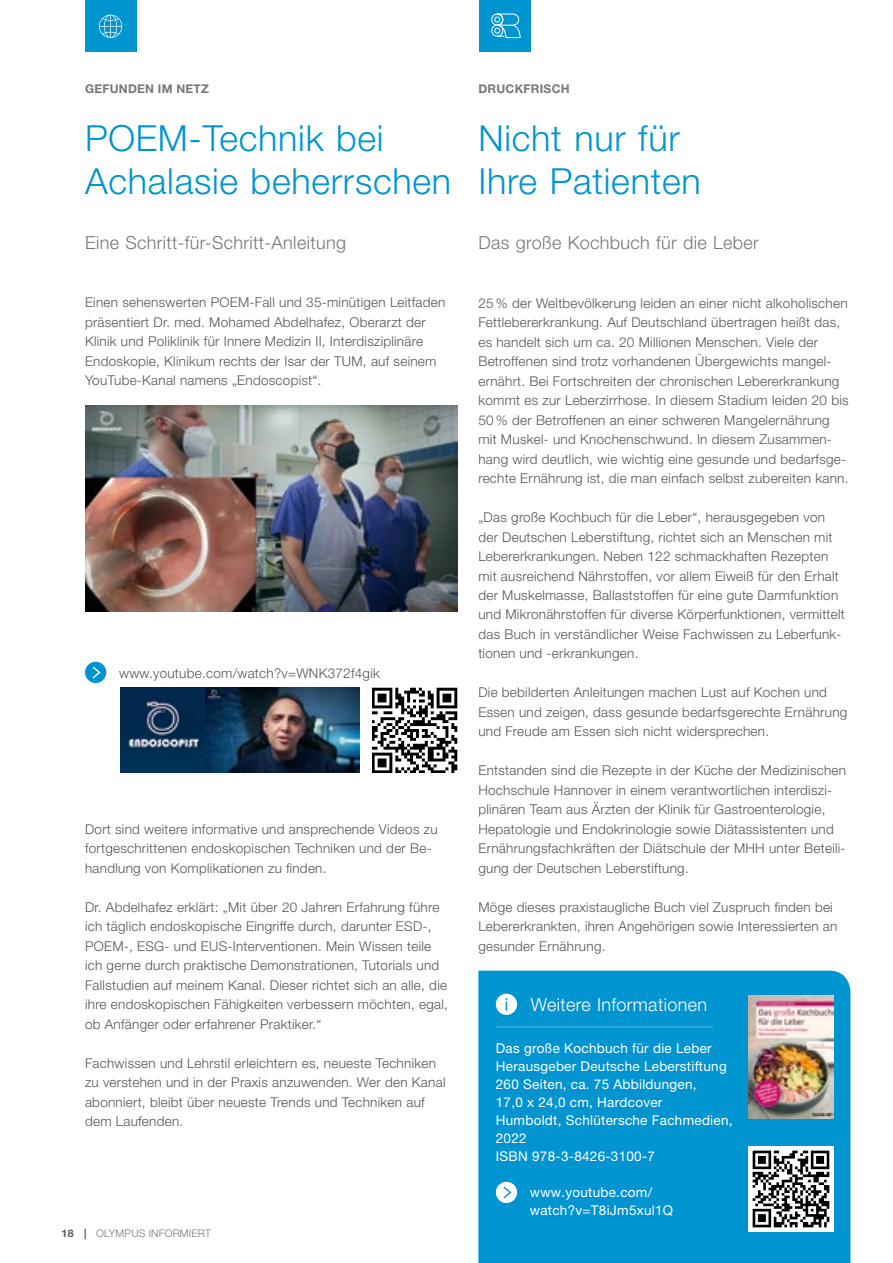
<style>
.page{position:relative;width:893px;height:1263px;background:#fff}
.page>*{position:absolute;margin:0;border:0;box-sizing:border-box;transform-origin:0 0}
.t1{font:300 36px/43.5px "Helvetica Neue LT Pro";letter-spacing:.02em;color:#0095d1}
.t2{font:300 18px "Helvetica Neue LT Pro";letter-spacing:.02em;color:#77777b}
.t3{font:300 18px "Helvetica Neue LT Pro";letter-spacing:.02em;color:#fff}
.t4{font:300 13.5px/19.5px "Helvetica Neue LT Pro";letter-spacing:.02em;color:#55565a}
.t5{font:13.5px/18px "Helvetica Neue LT Pro";letter-spacing:.02em;color:#fff}
.t6{font:700 12px "Helvetica Neue LT Pro";letter-spacing:.02em;color:#77777b}
.t7{font:300 10.5px "Helvetica Neue LT Pro";letter-spacing:.02em;color:#77777b}
.s1{font-weight:700;color:#55565a}
</style>
<div class="page">
<img style="left:85px;top:405px;width:372px;height:206px">
<div style="left:478px;top:970px;width:372px;height:293px;background:#0095d1"></div>
<div style="left:496px;top:994px;width:21px;height:21px;background:#fff;border-radius:50%"></div>
<svg style="left:506px;top:998px;width:1px;height:13px"></svg>
<hr style="left:496px;top:1026px;width:217px;height:1px;background:#fff">
<div style="left:749px;top:1146px;width:85px;height:85px;background:#fff"></div>
<img style="left:752px;top:1150px;width:78px;height:78px">
<div style="left:496px;top:1182px;width:21px;height:21px;background:#fff;border-radius:50%"></div>
<svg style="left:503px;top:1186px;width:9px;height:13px"></svg>
<img style="left:749px;top:995px;width:85px;height:124px">
<div style="left:85px;top:0;width:51px;height:51px;background:#0095d1"></div>
<svg style="left:99px;top:15px;width:23px;height:23px"></svg>
<div style="left:85px;top:662px;width:21px;height:21px;background:#0095d1;border-radius:50%"></div>
<svg style="left:92px;top:666px;width:9px;height:13px"></svg>
<img style="left:372px;top:688px;width:85px;height:85px">
<img style="left:120px;top:688px;width:239px;height:85px">
<div style="left:480px;top:0;width:51px;height:51px;background:#0095d1"></div>
<div style="left:491px;top:25px;width:12px;height:12px;border:1px solid #fff;border-radius:50%"></div>
<div style="left:491px;top:14px;width:12px;height:12px;border:1px solid #fff;border-radius:50%"></div>
<svg style="left:494px;top:13px;width:27px;height:25px"></svg>
<p class="t6" style="left:85px;top:81px;width:125px">GEFUNDEN IM NETZ</p>
<h1 class="t1" style="left:85px;top:115px;width:368px">POEM-Technik bei<br>Achalasie beherrschen</h1>
<h2 class="t2" style="left:85px;top:232px;width:263px">Eine Schritt-für-Schritt-Anleitung</h2>
<p class="t4" style="left:85px;top:293px;width:362px">Einen sehenswerten POEM-Fall und 35-minütigen Leitfaden präsentiert Dr. med. Mohamed Abdelhafez, Oberarzt der Klinik und Poliklinik für Innere Medizin II, Interdisziplinäre Endoskopie, Klinikum rechts der Isar der TUM, auf seinem YouTube-Kanal namens „Endoscopist“.</p>
<p class="t4" style="left:119px;top:663px;width:262px">www.youtube.com/watch?v=WNK372f4gik</p>
<p class="t4" style="left:85px;top:819px;width:354px">Dort sind weitere informative und ansprechende Videos zu fortgeschrittenen endoskopischen Techniken und der Be&shy;handlung von Komplikationen zu finden.</p>
<p class="t4" style="left:85px;top:897px;width:364px">Dr. Abdelhafez erklärt: „Mit über 20 Jahren Erfahrung führe ich täglich endoskopische Eingriffe durch, darunter ESD-, POEM-, ESG- und EUS-Interventionen. Mein Wissen teile ich gerne durch praktische Demonstrationen, Tutorials und Fallstudien auf meinem Kanal. Dieser richtet sich an alle, die ihre endoskopischen Fähigkeiten verbessern möchten, egal, ob Anfänger oder erfahrener Praktiker.“</p>
<p class="t4" style="left:85px;top:1053px;width:362px">Fachwissen und Lehrstil erleichtern es, neueste Techniken zu verstehen und in der Praxis anzuwenden. Wer den Kanal abonniert, bleibt über neueste Trends und Techniken auf dem Laufenden.</p>
<p class="t7" style="left:62px;top:1227px;width:151px"><span class="s1">18 |</span> OLYMPUS INFORMIERT</p>
<p class="t6" style="left:478px;top:81px;width:93px">DRUCKFRISCH</p>
<h1 class="t1" style="left:478px;top:115px;width:224px">Nicht nur für<br>Ihre Patienten</h1>
<h2 class="t2" style="left:478px;top:232px;width:282px">Das große Kochbuch für die Leber</h2>
<p class="t4" style="left:478px;top:293px;width:372px">25 % der Weltbevölkerung leiden an einer nicht alkoholischen Fettlebererkrankung. Auf Deutschland übertragen heißt das, es handelt sich um ca. 20 Millionen Menschen. Viele der Betroffenen sind trotz vorhandenen Übergewichts mangel&shy;ernährt. Bei Fortschreiten der chronischen Lebererkrankung kommt es zur Leberzirrhose. In diesem Stadium leiden 20 bis 50 % der Betroffenen an einer schweren Mangelernährung mit Muskel- und Knochenschwund. In diesem Zusammen&shy;hang wird deutlich, wie wichtig eine gesunde und bedarfsge&shy;rechte Ernährung ist, die man einfach selbst zubereiten kann.</p>
<p class="t4" style="left:478px;top:507px;width:368px">„Das große Kochbuch für die Leber“, herausgegeben von der Deutschen Leberstiftung, richtet sich an Menschen mit Lebererkrankungen. Neben 122 schmackhaften Rezepten mit ausreichend Nährstoffen, vor allem Eiweiß für den Erhalt der Muskelmasse, Ballaststoffen für eine gute Darmfunktion und Mikronährstoffen für diverse Körperfunktionen, vermittelt das Buch in verständlicher Weise Fachwissen zu Leberfunk&shy;tionen und -erkrankungen.</p>
<p class="t4" style="left:478px;top:683px;width:370px">Die bebilderten Anleitungen machen Lust auf Kochen und<br>Essen und zeigen, dass gesunde bedarfsgerechte Ernährung und Freude am Essen sich nicht widersprechen.</p>
<p class="t4" style="left:478px;top:761px;width:369px">Entstanden sind die Rezepte in der Küche der Medizinischen Hochschule Hannover in einem verantwortlichen interdiszi&shy;plinären Team aus Ärzten der Klinik für Gastroenterologie, Hepatologie und Endokrinologie sowie Diätassistenten und Ernährungsfachkräften der Diätschule der MHH unter Beteili&shy;gung der Deutschen Leberstiftung.</p>
<p class="t4" style="left:478px;top:897px;width:361px">Möge dieses praxistaugliche Buch viel Zuspruch finden bei<br>Lebererkrankten, ihren Angehörigen sowie Interessierten an gesunder Ernährung.</p>
<h2 class="t3" style="left:531px;top:994px;width:178px">Weitere Informationen</h2>
<p class="t5" style="left:496px;top:1039px;width:238px">Das große Kochbuch für die Leber<br>Herausgeber Deutsche Leberstiftung<br>260 Seiten, ca. 75 Abbildungen,<br>17,0 x 24,0 cm, Hardcover<br>Humboldt, Schlütersche Fachmedien,<br>2022<br>ISBN 978-3-8426-3100-7</p>
<p class="t5" style="left:530px;top:1183px;width:145px">www.youtube.com/ watch?v=T8iJm5xul1Q</p>
</div>
